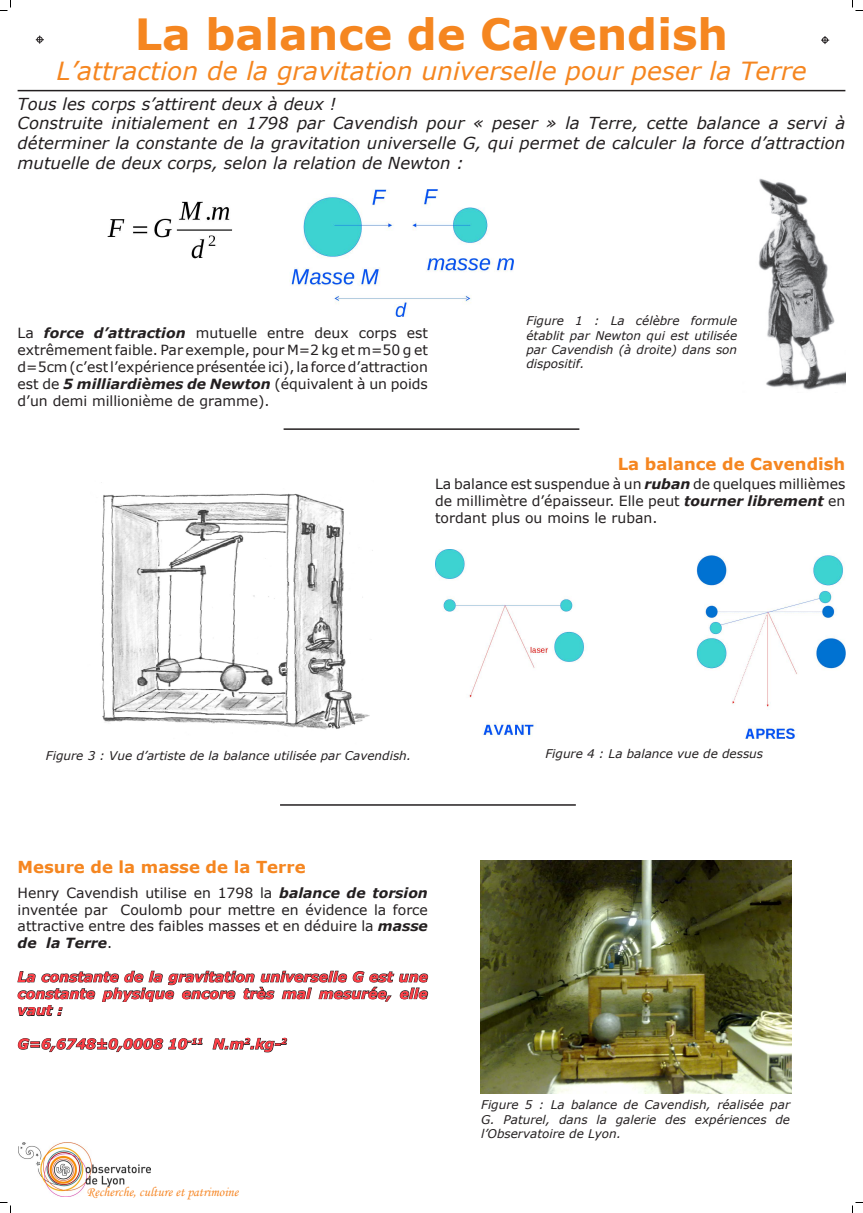
<style>
.page{position:relative;width:863px;height:1213px;background:#fff}
.page>*{position:absolute;margin:0;border:0;box-sizing:border-box;transform-origin:0 0}
.t1{font:700 43px "Verdana";color:#f58620}
.t2{font:italic 25px "Verdana";color:#f58620}
.t3{font:italic 16.5px/19.8px "Verdana";color:#231f20;text-align:justify}
.t4{font:700 16.5px "Verdana";color:#f58620}
.t5{font:14px/16.8px "Verdana";color:#231f20;text-align:justify}
.t6{font:italic 700 14px/16.8px "Verdana";color:#ff3c44;text-align:justify}
.t7{font:13.5px "Monotype Corsiva";color:#f6892a}
.t8{font:italic 12px/14.4px "Verdana";color:#231f20;text-align:justify}
.s1{font-weight:700;font-style:italic}
</style>
<div class="page">
<svg style="left:36px;top:36px;width:8px;height:8px"></svg>
<svg style="left:821px;top:36px;width:8px;height:8px"></svg>
<img style="left:19px;top:1143px;width:132px;height:53px">
<img style="left:107px;top:189px;width:406px;height:127px">
<img style="left:435px;top:549px;width:410px;height:189px">
<img style="left:480px;top:860px;width:311px;height:234px">
<svg style="left:17px;top:970px;width:412px;height:47px"></svg>
<svg style="left:17px;top:1037px;width:186px;height:16px"></svg>
<svg style="left:212px;top:1037px;width:76px;height:16px"></svg>
<img style="left:758px;top:178px;width:87px;height:212px">
<img style="left:101px;top:482px;width:272px;height:248px">
<hr style="left:18px;top:90px;width:827px;height:1px;background:#231f20">
<hr style="left:284px;top:428px;width:295px;height:2px;background:#231f20">
<hr style="left:280px;top:804px;width:296px;height:2px;background:#231f20">
<svg style="left:0;top:0;width:11px;height:11px"></svg>
<svg style="left:0;top:1202px;width:11px;height:11px"></svg>
<svg style="left:852px;top:0;width:11px;height:11px"></svg>
<svg style="left:852px;top:1202px;width:11px;height:11px"></svg>
<p class="t1" style="left:135px;top:7px;width:595px">La balance de Cavendish</p>
<p class="t2" style="left:56px;top:55px;width:752px">L’attraction de la gravitation universelle pour peser la Terre</p>
<p class="t3" style="left:18px;top:93px;width:320px">Tous les corps s’attirent deux à deux !</p>
<p class="t3" style="left:18px;top:113px;width:829px">Construite initialement en 1798 par Cavendish pour « peser » la Terre, cette balance a servi à déterminer la constante de la gravitation universelle G, qui permet de calculer la force d’attraction mutuelle de deux corps, selon la relation de Newton :</p>
<p class="t5" style="left:18px;top:324px;width:412px">La <span class="s1">force d’attraction</span> mutuelle entre deux corps est extrêmement faible. Par exemple, pour M=2 kg et m=50 g et d=5cm (c’est l’expérience présentée ici), la force d’attraction est de <span class="s1">5 milliardièmes de Newton</span> (équivalent à un poids d’un demi millionième de gramme).</p>
<p class="t8" style="left:526px;top:313px;width:212px">Figure 1 : La célèbre formule établit par Newton qui est utilisée par Cavendish (à droite) dans son dispositif.</p>
<p class="t4" style="left:618px;top:453px;width:229px">La balance de Cavendish</p>
<p class="t5" style="left:435px;top:475px;width:412px">La balance est suspendue à un <span class="s1">ruban</span> de quelques millièmes de millimètre d’épaisseur. Elle peut <span class="s1">tourner librement</span> en tordant plus ou moins le ruban.</p>
<p class="t8" style="left:46px;top:749px;width:367px">Figure 3 : Vue d’artiste de la balance utilisée par Cavendish.</p>
<p class="t8" style="left:545px;top:746px;width:219px">Figure 4 : La balance vue de dessus</p>
<p class="t4" style="left:18px;top:856px;width:290px">Mesure de la masse de la Terre</p>
<p class="t5" style="left:18px;top:884px;width:412px">Henry Cavendish utilise en 1798 la <span class="s1">balance de torsion </span>inventée par Coulomb pour mettre en évidence la force attractive entre des faibles masses et en déduire la <span class="s1">masse de la Terre</span>.</p>
<p class="t6" style="left:18px;top:968px;width:412px">La constante de la gravitation universelle G est une constante physique encore très mal mesurée, elle vaut :</p>
<p class="t6" style="left:18px;top:1035px;width:271px">G=6,6748±0,0008 10<sup>-11</sup> N.m<sup>2</sup>.kg-<sup>2</sup></p>
<p class="t7" style="left:86px;top:1184px;width:154px">Recherche, culture et patrimoine</p>
<p class="t8" style="left:481px;top:1097px;width:310px">Figure 5 : La balance de Cavendish, réalisée par G. Paturel, dans la galerie des expériences de l’Observatoire de Lyon.</p>
</div>
